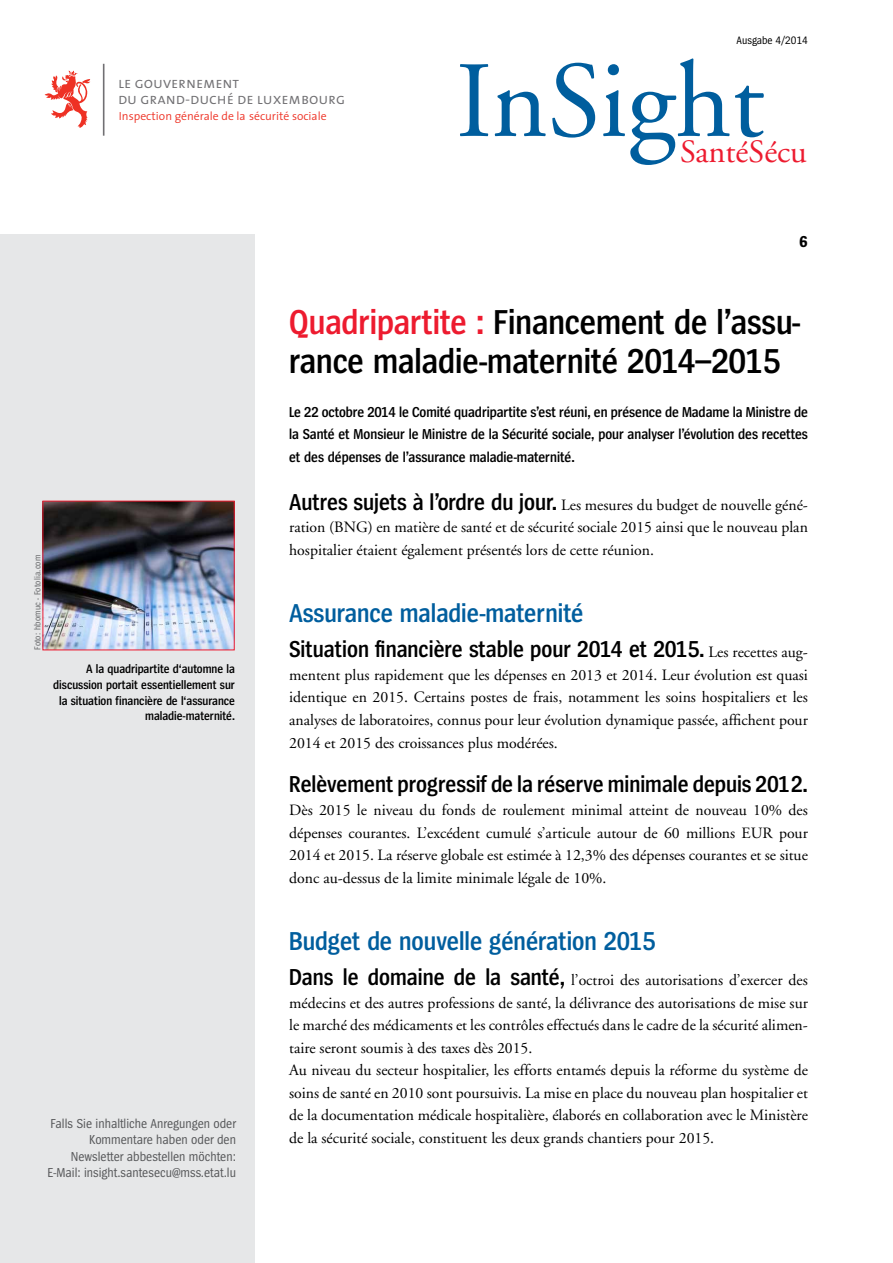
<style>
.page{position:relative;width:893px;height:1263px;background:#fff}
.page>*{position:absolute;margin:0;border:0;box-sizing:border-box;transform-origin:0 0}
.t1{font:108.3px "GG Garamond";color:#005e9e}
.t2{font:600 36px/39px "Spiegel Cd";color:#000}
.t3{font:32.4px "GG Garamond";color:#ed1b2f}
.t4{font:600 27px "Spiegel Cd";color:#005e9e}
.t5{font:600 24px "Spiegel Cd";color:#000}
.t6{font:700 16.5px "Spiegel Cd";color:#000}
.t7{font:15.75px/22.5px "GG Garamond";color:#000;text-align:justify}
.t8{font:15.45px "The Sans Semi Light Caps";color:#717073}
.t9{font:600 15px/22.5px "Spiegel Cd";color:#000;text-align:justify}
.t10{font:13.5px/16.5px "Spiegel Cd";color:#58595b;text-align:right}
.t11{font:600 12.75px/15.8px "Spiegel Cd";color:#000;text-align:right}
.t12{font:300 11.7px "The Sans";color:#ee3124}
.t13{font:11.25px "Spiegel Cd";color:#000}
.t14{font:9px "Spiegel Cd";letter-spacing:.02em;color:#636466}
.s1{color:#ed1b2f}
.s2{font-family:"Spiegel Cd";font-weight:600;font-size:24px}
.s3{font-family:"GG Garamond";font-weight:400;font-size:15.75px}
</style>
<div class="page">
<div style="left:0;top:234px;width:255px;height:1029px;background:#e6e7e8"></div>
<hr style="left:103px;top:64px;width:1px;height:72px;background:#717073">
<svg style="left:45px;top:70px;width:45px;height:58px"></svg>
<img style="left:45px;top:503px;width:188px;height:145px">
<div style="left:43px;top:501px;width:192px;height:149px;border:1px solid #ed1b2f"></div>
<p class="t8" style="left:118px;top:70px;width:123px">le gouvernement</p>
<p class="t12" style="left:119px;top:106px;width:209px">Inspection générale de la sécurité sociale</p>
<p class="t8" style="left:118px;top:86px;width:229px">du grand-duché de luxembourg</p>
<p class="t13" style="left:737px;top:35px;width:73px">Ausgabe 4/2014</p>
<h1 class="t1" style="left:456px;top:37px;width:310px">InSight</h1>
<h3 class="t3" style="left:680px;top:133px;width:128px">SantéSécu</h3>
<p class="t14" style="left:33px;top:650px;width:97px;rotate:-90deg">Foto: hbomuc - Fotolia.com</p>
<p class="t11" style="left:53px;top:661px;width:183px">A la quadripartite d‘automne la discussion portait essentiellement sur la situation financière de l‘assurance maladie-maternité.</p>
<p class="t6" style="left:799px;top:233px;width:10px">6</p>
<h2 class="t2" style="left:289px;top:304px;width:513px"><span class="s1">Quadripartite :</span> Financement de l’assu&shy;rance maladie-maternité 2014–2015</h2>
<p class="t9" style="left:289px;top:401px;width:520px">Le 22 octobre 2014 le Comité quadripartite s’est réuni, en présence de Madame la Ministre de la Santé et Monsieur le Ministre de la Sécurité sociale, pour analyser l’évolution des recettes et des dépenses de l’assurance maladie-maternité.</p>
<p class="t7" style="left:289px;top:493px;width:520px"><span class="s2">Autres sujets à l’ordre du jour.</span> Les mesures du budget de nouvelle géné&shy;ration (BNG) en matière de santé et de sécurité sociale 2015 ainsi que le nouveau plan hospitalier étaient également présentés lors de cette réunion.</p>
<h3 class="t4" style="left:289px;top:600px;width:296px">Assurance maladie-maternité</h3>
<h3 class="t5" style="left:289px;top:637px;width:520px">Situation financière stable pour 2014 et 2015. <span class="s3">Les recettes aug-</span></h3>
<p class="t7" style="left:289px;top:664px;width:520px">mentent plus rapidement que les dépenses en 2013 et 2014. Leur évolution est quasi identique en 2015. Certains postes de frais, notamment les soins hospitaliers et les analyses de laboratoires, connus pour leur évolution dynamique passée, affichent pour 2014 et 2015 des croissances plus modérées.</p>
<h3 class="t5" style="left:289px;top:772px;width:520px">Relèvement progressif de la réserve minimale depuis 2012.</h3>
<p class="t7" style="left:289px;top:799px;width:520px">Dès 2015 le niveau du fonds de roulement minimal atteint de nouveau 10% des dépenses courantes. L’excédent cumulé s’articule autour de 60 millions EUR pour 2014 et 2015. La réserve globale est estimée à 12,3% des dépenses courantes et se situe donc au-dessus de la limite minimale légale de 10%.</p>
<p class="t10" style="left:48px;top:1115px;width:190px">Falls Sie inhaltliche Anregungen oder Kommentare haben oder den Newsletter abbestellen möchten:<br>E-Mail: insight.santesecu@mss.etat.lu</p>
<h3 class="t4" style="left:289px;top:927px;width:368px">Budget de nouvelle génération 2015</h3>
<p class="t7" style="left:289px;top:969px;width:520px;text-align:left"><span class="s2">Dans le domaine de la santé,</span> l’octroi des autorisations d’exercer des médecins et des autres professions de santé, la délivrance des autorisations de mise sur le marché des médicaments et les contrôles effectués dans le cadre de la sécurité alimen&shy;taire seront soumis à des taxes dès 2015.<br>Au niveau du secteur hospitalier, les efforts entamés depuis la réforme du système de soins de santé en 2010 sont poursuivis. La mise en place du nouveau plan hospitalier et de la documentation médicale hospitalière, élaborés en collaboration avec le Ministère de la sécurité sociale, constituent les deux grands chantiers pour 2015.</p>
</div>
